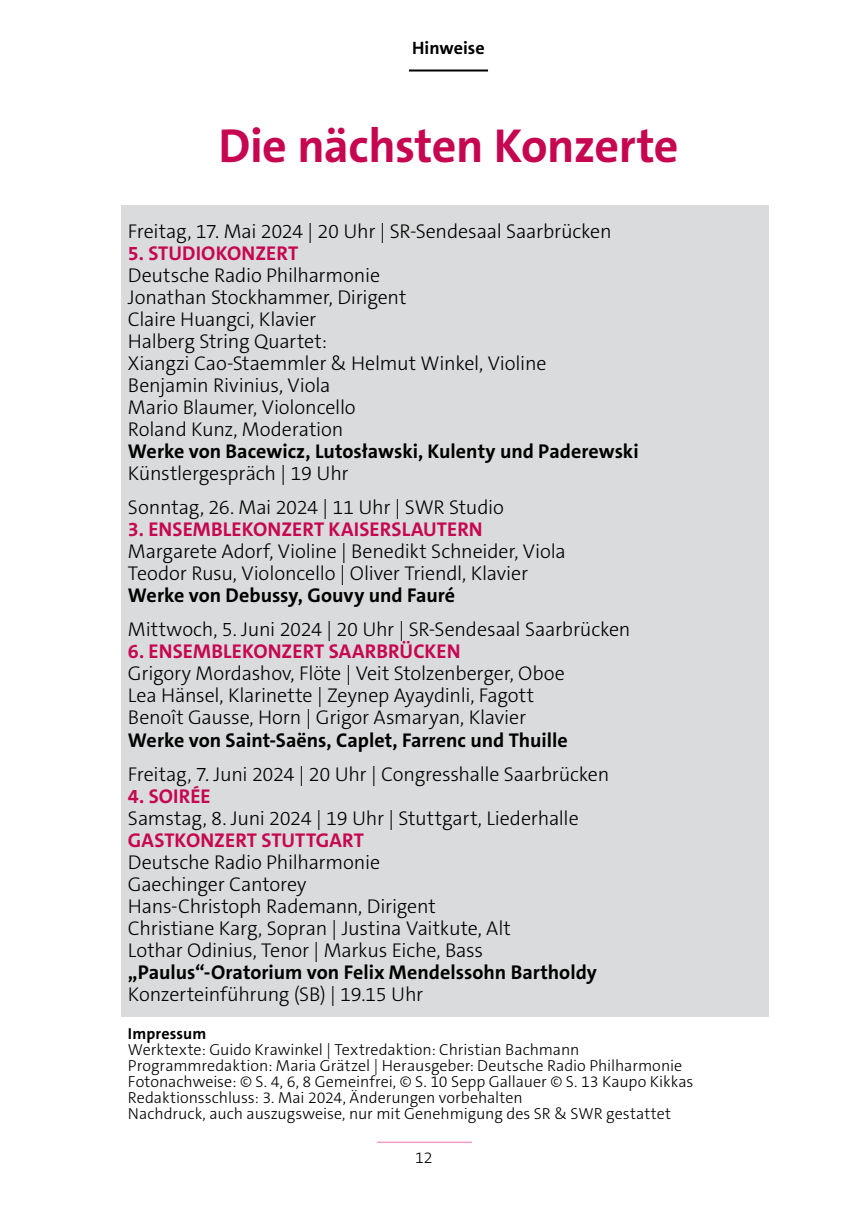
<style>
.page{position:relative;width:846px;height:1205px;background:#fff}
.page>*{position:absolute;margin:0;border:0;box-sizing:border-box;transform-origin:0 0}
.t1{font:700 48px "The Sans C5";letter-spacing:-.015em;color:#c60651}
.t2{font:300 20px "The Sans C5";letter-spacing:-.01em;color:#000}
.t3{font:700 20px "The Sans C5";color:#000}
.t4{font:700 20px "The Sans C5";letter-spacing:.005em;color:#c60651}
.t5{font:700 18px "The Sans C5";color:#000}
.t6{font:300 16px "The Sans C5";color:#000}
.t7{font:700 16px "The Sans C5";letter-spacing:.005em;color:#000}
</style>
<div class="page">
<hr style="left:377px;top:1141px;width:95px;height:1px;background:#f59ec4">
<div style="left:121px;top:205px;width:648px;height:811px;background:#dadbdc"></div>
<hr style="left:409px;top:69px;width:79px;height:2px;background:#000">
<p class="t5" style="left:412px;top:36px;width:74px">Hinweise</p>
<p class="t1" style="left:218px;top:114px;width:461px">Die nächsten Konzerte</p>
<p class="t2" style="left:128px;top:218px;width:485px">Freitag, 17. Mai 2024 | 20 Uhr | SR-Sendesaal Saarbrücken</p>
<p class="t4" style="left:128px;top:240px;width:172px">5. STUDIOKONZERT</p>
<p class="t2" style="left:128px;top:262px;width:253px">Deutsche Radio Philharmonie</p>
<p class="t2" style="left:128px;top:284px;width:280px">Jonathan Stockhammer, Dirigent</p>
<p class="t2" style="left:128px;top:306px;width:190px">Claire Huangci, Klavier</p>
<p class="t2" style="left:128px;top:328px;width:200px">Halberg String Quartet:</p>
<p class="t2" style="left:128px;top:350px;width:420px">Xiangzi Cao-Staemmler &amp; Helmut Winkel, Violine</p>
<p class="t2" style="left:128px;top:372px;width:204px">Benjamin Rivinius, Viola</p>
<p class="t2" style="left:128px;top:394px;width:229px">Mario Blaumer, Violoncello</p>
<p class="t2" style="left:128px;top:416px;width:217px">Roland Kunz, Moderation</p>
<p class="t3" style="left:128px;top:438px;width:512px">Werke von Bacewicz, Lutosławski, Kulenty und Paderewski</p>
<p class="t2" style="left:128px;top:460px;width:222px">Künstlergespräch | 19 Uhr</p>
<p class="t2" style="left:128px;top:494px;width:377px">Sonntag, 26. Mai 2024 | 11 Uhr | SWR Studio</p>
<p class="t4" style="left:128px;top:516px;width:356px">3. ENSEMBLEKONZERT KAISERSLAUTERN</p>
<p class="t2" style="left:128px;top:538px;width:439px">Margarete Adorf, Violine | Benedikt Schneider, Viola</p>
<p class="t2" style="left:128px;top:560px;width:401px">Teodor Rusu, Violoncello | Oliver Triendl, Klavier</p>
<p class="t3" style="left:128px;top:582px;width:329px">Werke von Debussy, Gouvy und Fauré</p>
<p class="t2" style="left:128px;top:616px;width:504px">Mittwoch, 5. Juni 2024 | 20 Uhr | SR-Sendesaal Saarbrücken</p>
<p class="t4" style="left:128px;top:638px;width:334px">6. ENSEMBLEKONZERT SAARBRÜCKEN</p>
<p class="t2" style="left:128px;top:660px;width:438px">Grigory Mordashov, Flöte | Veit Stolzenberger, Oboe</p>
<p class="t2" style="left:128px;top:682px;width:407px">Lea Hänsel, Klarinette | Zeynep Ayaydinli, Fagott</p>
<p class="t2" style="left:128px;top:704px;width:399px">Benoît Gausse, Horn | Grigor Asmaryan, Klavier</p>
<p class="t3" style="left:128px;top:726px;width:441px">Werke von Saint-Saëns, Caplet, Farrenc und Thuille</p>
<p class="t2" style="left:128px;top:760px;width:483px">Freitag, 7. Juni 2024 | 20 Uhr | Congresshalle Saarbrücken</p>
<p class="t4" style="left:128px;top:782px;width:84px">4. SOIRÉE</p>
<p class="t2" style="left:128px;top:804px;width:452px">Samstag, 8. Juni 2024 | 19 Uhr | Stuttgart, Liederhalle</p>
<p class="t4" style="left:128px;top:826px;width:237px">GASTKONZERT STUTTGART</p>
<p class="t2" style="left:128px;top:848px;width:253px">Deutsche Radio Philharmonie</p>
<p class="t2" style="left:128px;top:870px;width:180px">Gaechinger Cantorey</p>
<p class="t2" style="left:128px;top:892px;width:309px">Hans-Christoph Rademann, Dirigent</p>
<p class="t2" style="left:128px;top:914px;width:384px">Christiane Karg, Sopran | Justina Vaitkute, Alt</p>
<p class="t2" style="left:128px;top:936px;width:357px">Lothar Odinius, Tenor | Markus Eiche, Bass</p>
<p class="t3" style="left:128px;top:958px;width:470px">„Paulus“-Oratorium von Felix Mendelssohn Bartholdy</p>
<p class="t2" style="left:128px;top:980px;width:297px">Konzerteinführung (SB) | 19.15 Uhr</p>
<p class="t7" style="left:128px;top:1022px;width:80px">Impressum</p>
<p class="t6" style="left:128px;top:1038px;width:453px">Werktexte: Guido Krawinkel | Textredaktion: Christian Bachmann</p>
<p class="t6" style="left:128px;top:1054px;width:555px">Programmredaktion: Maria Grätzel | Herausgeber: Deutsche Radio Philharmonie</p>
<p class="t6" style="left:128px;top:1070px;width:567px">Fotonachweise: © S. 4, 6, 8 Gemeinfrei, © S. 10 Sepp Gallauer © S. 13 Kaupo Kikkas</p>
<p class="t6" style="left:128px;top:1086px;width:396px">Redaktionsschluss: 3. Mai 2024, Änderungen vorbehalten</p>
<p class="t6" style="left:128px;top:1102px;width:544px">Nachdruck, auch auszugsweise, nur mit Genehmigung des SR &amp; SWR gestattet</p>
<p class="t6" style="left:415px;top:1147px;width:19px">12</p>
</div>
